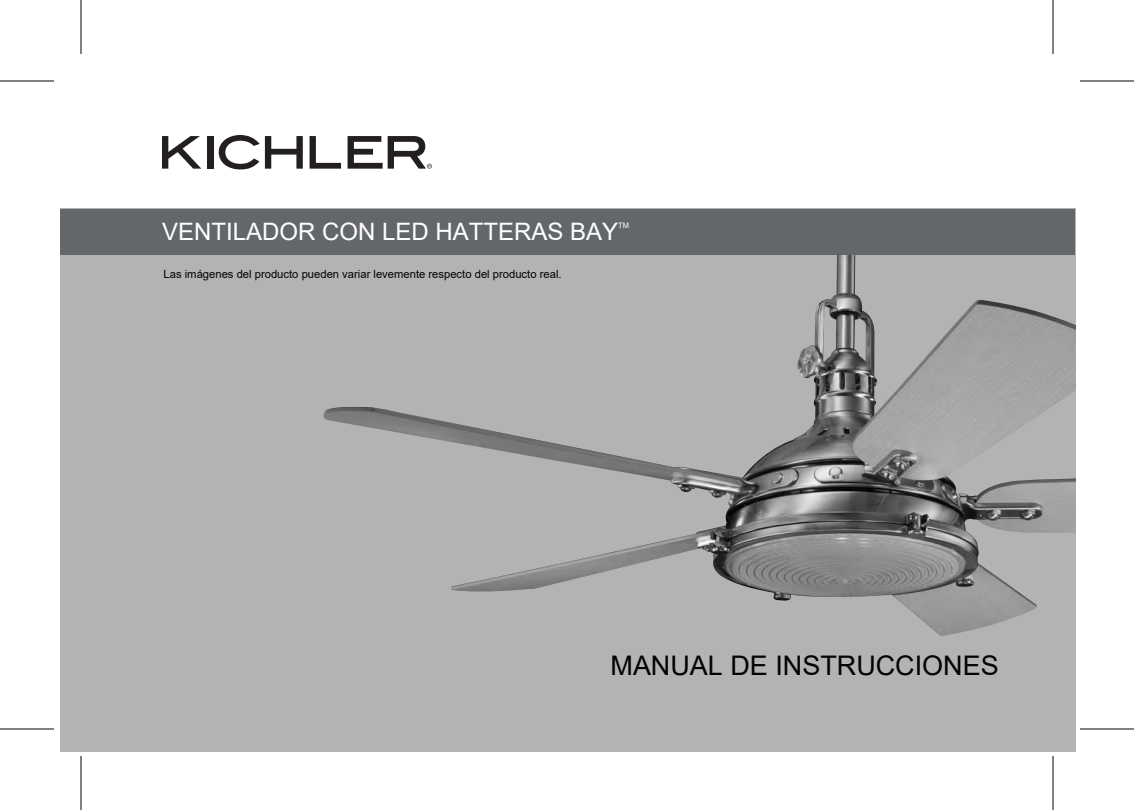
<style>
.page{position:relative;width:1134px;height:810px;background:#fff}
.page>*{position:absolute;margin:0;border:0;box-sizing:border-box;transform-origin:0 0}
.t1{font:27px "Arial";color:#030303}
.t2{font:24px "Arial";color:#fff}
.t3{font:11.25px "Arial";color:#030303}
.t4{font:7.5px "Arial";color:#fff}
</style>
<div class="page">
<div style="left:60px;top:209px;width:1016px;height:543px;background:#b3b3b3"></div>
<img style="left:323px;top:214px;width:752px;height:422px">
<div style="left:60px;top:209px;width:1014px;height:45px;background:#64676a"></div>
<hr style="left:81px;top:0;width:1px;height:54px;background:#030303">
<hr style="left:0;top:81px;width:54px;height:1px;background:#030303">
<hr style="left:0;top:729px;width:54px;height:1px;background:#030303">
<hr style="left:81px;top:756px;width:1px;height:54px;background:#030303">
<hr style="left:1053px;top:0;width:1px;height:54px;background:#030303">
<hr style="left:1080px;top:81px;width:54px;height:1px;background:#030303">
<hr style="left:1080px;top:729px;width:54px;height:1px;background:#030303">
<hr style="left:1053px;top:756px;width:1px;height:54px;background:#030303">
<svg style="left:162px;top:136px;width:39px;height:33px"></svg>
<div style="left:207px;top:136px;width:6px;height:33px;background:#231f20"></div>
<svg style="left:219px;top:135px;width:84px;height:34px"></svg>
<svg style="left:310px;top:136px;width:31px;height:33px"></svg>
<svg style="left:348px;top:136px;width:84px;height:33px"></svg>
<h2 class="t2" style="left:162px;top:215px;width:458px">VENTILADOR CON LED HATTERAS BAY</h2>
<p class="t4" style="left:618px;top:220px;width:12px">TM</p>
<p class="t3" style="left:164px;top:266px;width:400px">Las imágenes del producto pueden variar levemente respecto del producto real.</p>
<h1 class="t1" style="left:611px;top:647px;width:390px">MANUAL DE INSTRUCCIONES</h1>
</div>
